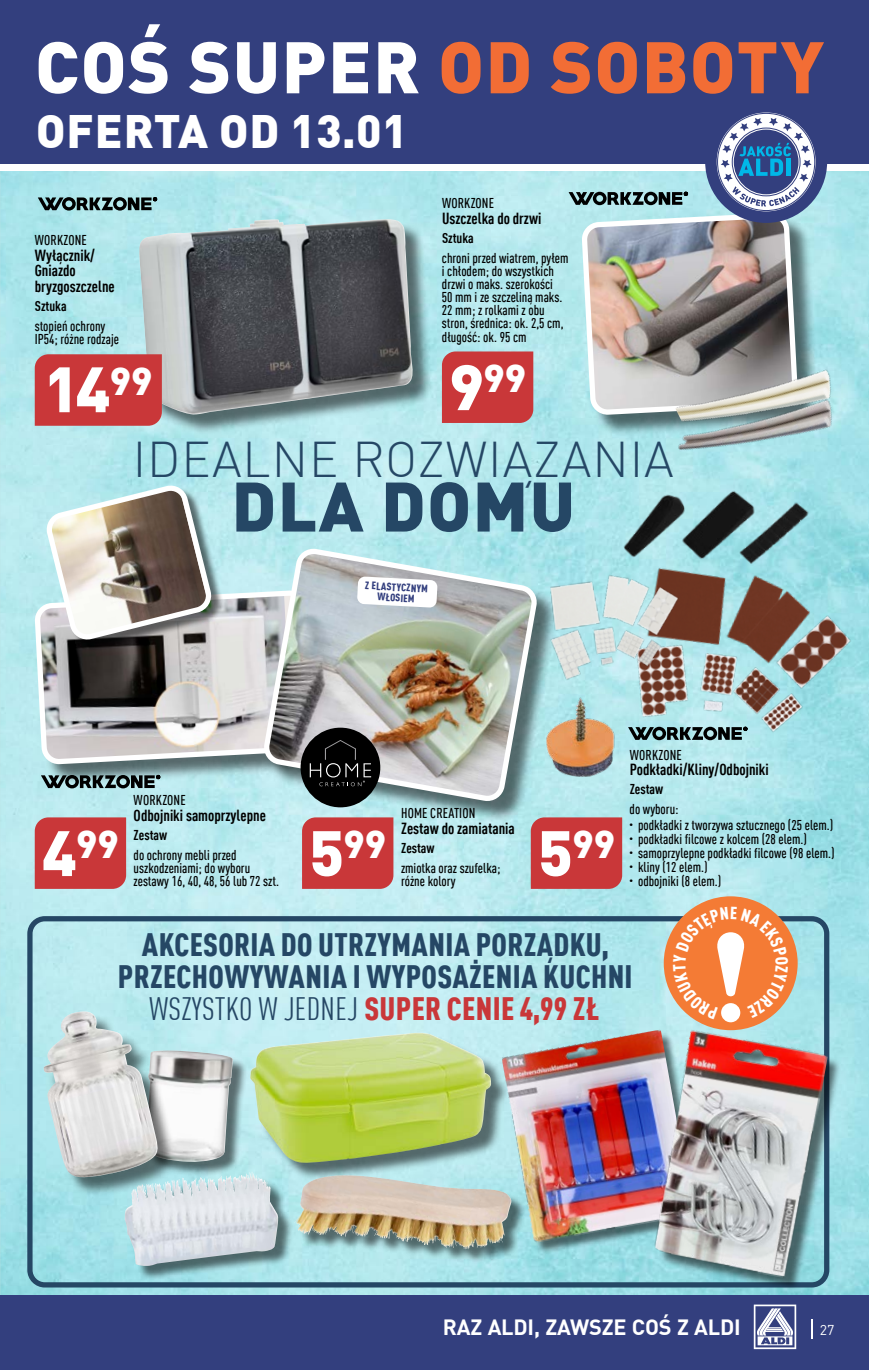
<style>
.page{position:relative;width:869px;height:1370px;background:#fff}
.page>*{position:absolute;margin:0;border:0;box-sizing:border-box;transform-origin:0 0}
.t1{font:900 71.75px "DIN Pro";letter-spacing:.02em;color:#fff}
.t2{font:900 68.77px "DIN Pro";letter-spacing:.02em;color:#254765}
.t3{font:900 63px "DIN Pro";color:#fff}
.t4{font:300 49.18px "DIN Pro";letter-spacing:.02em;color:#254765}
.t5{font:900 45.85px "DIN Pro";letter-spacing:.015em;color:#fff}
.t6{font:900 38.32px "DIN Pro";color:#fff}
.t7{font:900 condensed 31.68px/31.7px "DIN Pro";letter-spacing:.01em;color:#254765;text-align:center}
.t8{font:700 21.7px "DIN Pro";letter-spacing:-.01em;color:#fff}
.t9{font:700 condensed 15.75px/15.8px "DIN Pro";color:#000}
.t10{font:500 condensed 14px/13.1px "DIN Pro";color:#000}
.t11{font:700 condensed 14px "DIN Pro";color:#000}
.t12{font:14px "DIN Pro";color:#fff}
.t13{font:900 condensed 10.5px/10.5px "DIN Pro";color:#333f7e;text-align:center}
.t14{font:500 condensed 7.88px "DIN Pro";color:#000}
.s1{color:#f26d35}
.s2{font-size:63px}
.s3{font-weight:400}
.s4{color:#c93739}
</style>
<div class="page">
<img style="left:0;top:171px;width:868px;height:1124px">
<div style="left:584px;top:216px;width:234px;height:220px;background:#000;opacity:.55"></div>
<img style="left:584px;top:215px;width:211px;height:197px">
<div style="left:27px;top:916px;width:802px;height:371px;border:5px solid #254765;border-radius:15px"></div>
<div style="left:267px;top:551px;width:290px;height:271px;background:#000;opacity:.55"></div>
<img style="left:259px;top:545px;width:282px;height:260px">
<div style="left:253px;top:1035px;width:255px;height:145px;background:#000;opacity:.55"></div>
<img style="left:250px;top:1032px;width:241px;height:130px">
<img style="left:597px;top:541px;width:266px;height:224px">
<img style="left:528px;top:561px;width:160px;height:130px">
<img style="left:598px;top:464px;width:226px;height:113px">
<img style="left:530px;top:679px;width:108px;height:122px">
<img style="left:668px;top:362px;width:181px;height:135px">
<img style="left:675px;top:338px;width:172px;height:128px">
<div style="left:142px;top:222px;width:291px;height:212px;background:#000;opacity:.55"></div>
<img style="left:137px;top:219px;width:278px;height:195px">
<div style="left:127px;top:1175px;width:166px;height:105px;background:#000;opacity:.55"></div>
<img style="left:225px;top:1171px;width:27px;height:20px">
<div style="left:148px;top:1052px;width:100px;height:124px;background:#000;opacity:.55"></div>
<img style="left:177px;top:1050px;width:56px;height:111px">
<div style="left:46px;top:1013px;width:131px;height:184px;background:#000;opacity:.55"></div>
<img style="left:43px;top:1011px;width:116px;height:167px">
<div style="left:504px;top:1032px;width:201px;height:222px;background:#000;opacity:.55"></div>
<img style="left:501px;top:1029px;width:150px;height:213px">
<div style="left:297px;top:1177px;width:229px;height:86px;background:#000;opacity:.55"></div>
<img style="left:294px;top:1175px;width:58px;height:62px">
<div style="left:657px;top:1033px;width:184px;height:258px;background:#000;opacity:.55"></div>
<img style="left:651px;top:1029px;width:176px;height:249px">
<div style="left:35px;top:354px;width:127px;height:71px;background:#c93739"></div>
<div style="left:300px;top:727px;width:80px;height:80px;background:#000;border-radius:50%"></div>
<svg style="left:628px;top:726px;width:119px;height:14px;background:#4f6769"></svg>
<svg style="left:38px;top:197px;width:119px;height:13px;background:#475e60"></svg>
<svg style="left:568px;top:192px;width:119px;height:13px;background:#495d5f"></svg>
<img style="left:37px;top:485px;width:400px;height:303px">
<div style="left:530px;top:817px;width:92px;height:71px;background:#c93739"></div>
<div style="left:441px;top:351px;width:92px;height:72px;background:#c93739"></div>
<div style="left:35px;top:817px;width:91px;height:71px;background:#c93739"></div>
<div style="left:302px;top:817px;width:91px;height:71px;background:#c93739"></div>
<div style="left:663px;top:896px;width:134px;height:134px;background:#f47b35;border-radius:50%"></div>
<div style="left:720px;top:1002px;width:20px;height:20px;background:#fff;border-radius:50%"></div>
<div style="left:0;top:0;width:868px;height:164px;background:#333f7e"></div>
<div style="left:704px;top:101px;width:122px;height:122px;background:#333f7e;border-radius:50%"></div>
<svg style="left:714px;top:111px;width:103px;height:102px"></svg>
<div style="left:712px;top:109px;width:107px;height:106px;border:4px solid #333f7e;border-radius:50%"></div>
<svg style="left:720px;top:118px;width:91px;height:88px"></svg>
<div style="left:0;top:1295px;width:868px;height:74px;background:#333f7e"></div>
<svg style="left:753px;top:1304px;width:42px;height:44px"></svg>
<svg style="left:672px;top:906px;width:115px;height:113px"></svg>
<h1 class="t1" style="left:35px;top:10px;width:790px">COŚ SUPER <span class="s1">OD SOBOTY</span></h1>
<h3 class="t5" style="left:36px;top:95px;width:373px">OFERTA OD 13.01</h3>
<p class="t10" style="left:35px;top:232px;width:54px">WORKZONE</p>
<p class="t9" style="left:35px;top:246px;width:82px">Wyłącznik/<br>Gniazdo bryzgoszczelne</p>
<p class="t11" style="left:35px;top:296px;width:33px">Sztuka</p>
<p class="t10" style="left:35px;top:319px;width:86px">stopień ochrony<br>IP54; różne rodzaje</p>
<h3 class="t3" style="left:44px;top:339px;width:110px">14<sup>99</sup></h3>
<p class="t10" style="left:442px;top:195px;width:54px">WORKZONE</p>
<p class="t9" style="left:442px;top:209px;width:101px">Uszczelka do drzwi</p>
<p class="t11" style="left:442px;top:227px;width:33px">Sztuka</p>
<p class="t10" style="left:441px;top:250px;width:128px">chroni przed wiatrem, pyłem i chłodem; do wszystkich drzwi o maks. szerokości<br>50 mm i ze szczeliną maks.<br>22 mm; z rolkami z obu stron, średnica: ok. 2,5 cm, długość: ok. 95 cm</p>
<h3 class="t6" style="left:449px;top:348px;width:79px"><span class="s2">9</span>99</h3>
<h3 class="t4" style="left:133px;top:422px;width:542px">IDEALNE ROZWIĄZANIA</h3>
<h2 class="t2" style="left:231px;top:451px;width:345px">DLA DOMU</h2>
<p class="t13" style="left:365px;top:579px;width:64px;rotate:3deg">Z ELASTYCZNYM<br>WŁOSIEM</p>
<h3 class="t6" style="left:76px;top:813px;width:44px">99</h3>
<h3 class="t3" style="left:42px;top:802px;width:37px">4</h3>
<p class="t10" style="left:134px;top:792px;width:54px">WORKZONE</p>
<p class="t9" style="left:134px;top:806px;width:134px">Odbojniki samoprzylepne</p>
<p class="t11" style="left:134px;top:824px;width:35px">Zestaw</p>
<p class="t10" style="left:133px;top:847px;width:118px">do ochrony mebli przed uszkodzeniami; do wyboru</p>
<p class="t10" style="left:133px;top:873px;width:147px">zestawy 16, 40, 48, 56 lub 72 szt.</p>
<h3 class="t6" style="left:343px;top:813px;width:44px">99</h3>
<h3 class="t3" style="left:309px;top:802px;width:37px">5</h3>
<p class="t10" style="left:401px;top:805px;width:76px">HOME CREATION</p>
<p class="t9" style="left:401px;top:819px;width:115px">Zestaw do zamiatania</p>
<p class="t11" style="left:401px;top:837px;width:35px">Zestaw</p>
<p class="t10" style="left:401px;top:860px;width:101px">zmiotka oraz szufelka;</p>
<p class="t10" style="left:401px;top:873px;width:56px">różne kolory</p>
<h3 class="t6" style="left:572px;top:813px;width:44px">99</h3>
<h3 class="t3" style="left:537px;top:802px;width:37px">5</h3>
<p class="t10" style="left:629px;top:747px;width:54px">WORKZONE</p>
<p class="t9" style="left:629px;top:760px;width:140px">Podkładki/Kliny/Odbojniki</p>
<p class="t11" style="left:629px;top:779px;width:35px">Zestaw</p>
<p class="t10" style="left:629px;top:801px;width:50px">do wyboru:</p>
<p class="t10" style="left:629px;top:817px;width:205px"><sup>•</sup> podkładki z tworzywa sztucznego (25 elem.)</p>
<p class="t10" style="left:629px;top:831px;width:179px"><sup>•</sup> podkładki filcowe z kolcem (28 elem.)</p>
<p class="t10" style="left:629px;top:845px;width:206px"><sup>•</sup> samoprzylepne podkładki filcowe (98 elem.)</p>
<p class="t10" style="left:629px;top:859px;width:79px"><sup>•</sup> kliny (12 elem.)</p>
<p class="t14" style="left:629px;top:874px;width:5px">•</p>
<p class="t10" style="left:637px;top:873px;width:85px">odbojniki (8 elem.)</p>
<h3 class="t7" style="left:118px;top:926px;width:516px">AKCESORIA DO UTRZYMANIA PORZĄDKU,<br>PRZECHOWYWANIA I WYPOSAŻENIA KUCHNI<br><span class="s3">WSZYSTKO W JEDNEJ</span> <span class="s4">SUPER CENIE 4,99 ZŁ</span></h3>
<h3 class="t8" style="left:442px;top:1309px;width:299px">RAZ ALDI, ZAWSZE COŚ Z ALDI</h3>
<p class="t12" style="left:819px;top:1319px;width:16px">27</p>
<p class="t12" style="left:826px;top:1319px;width:9px">3</p>
</div>
